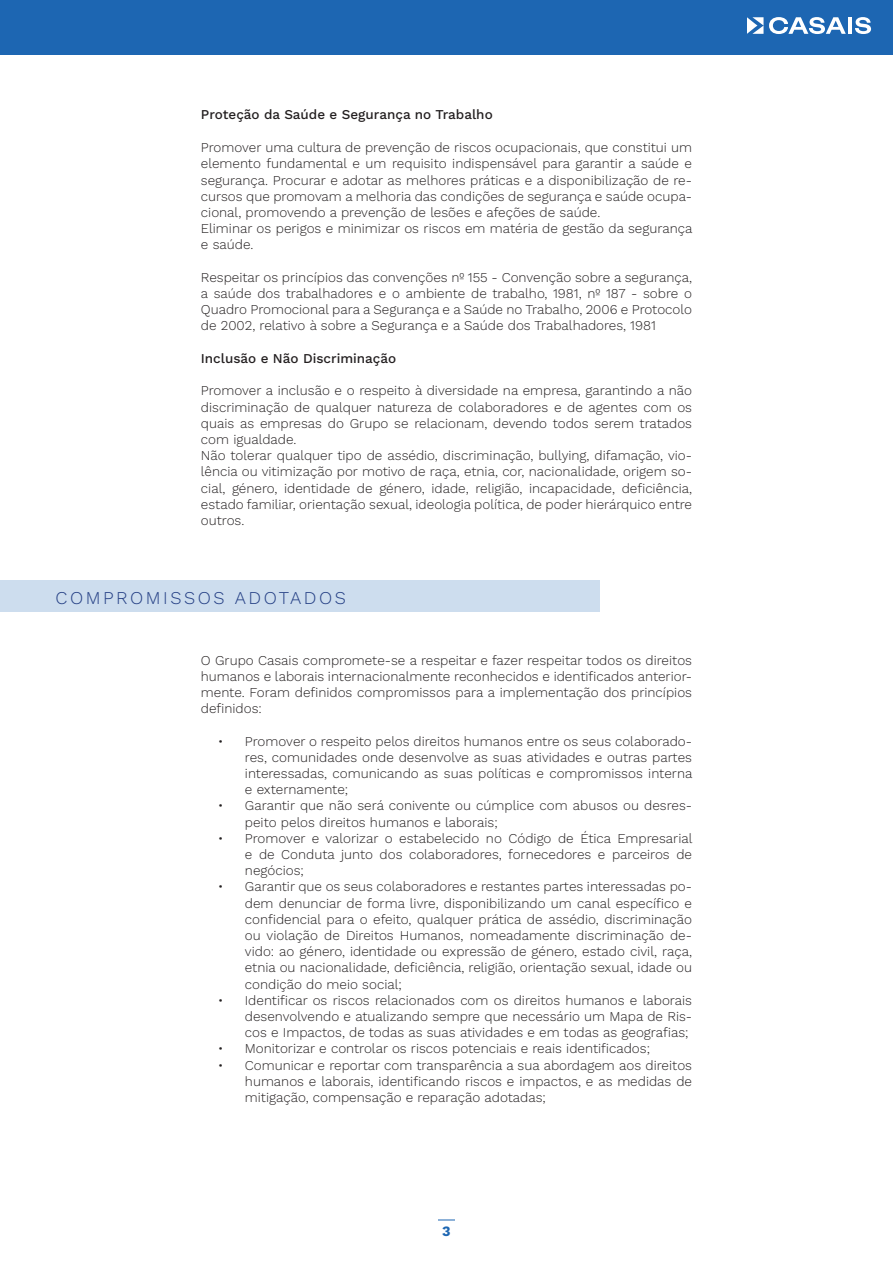
<style>
.page{position:relative;width:893px;height:1263px;background:#fff}
.page>*{position:absolute;margin:0;border:0;box-sizing:border-box;transform-origin:0 0}
.t1{font:300 18px "Work Sans";letter-spacing:.14em;color:#254085}
.t2{font:700 14.25px "Work Sans";color:#1d66b2}
.t3{font:300 13.5px/16.2px "Work Sans";color:#231f20;text-align:justify}
.t4{font:500 13.5px "Work Sans";color:#231f20}
</style>
<div class="page">
<div style="left:0;top:580px;width:600px;height:31px;background:#cdddee"></div>
<svg style="left:438px;top:1219px;width:17px;height:1px"></svg>
<div style="left:0;top:0;width:893px;height:54px;background:#1d66b2"></div>
<svg style="left:747px;top:17px;width:16px;height:17px"></svg>
<hr style="left:848px;top:17px;width:4px;height:17px;background:#fff">
<svg style="left:855px;top:17px;width:16px;height:17px"></svg>
<svg style="left:769px;top:17px;width:77px;height:17px"></svg>
<p class="t4" style="left:201px;top:104px;width:293px">Proteção da Saúde e Segurança no Trabalho</p>
<p class="t3" style="left:201px;top:139px;width:493px">Promover uma cultura de prevenção de riscos ocupacionais, que constitui um elemento fundamental e um requisito indispensável para garantir a saúde e segurança. Procurar e adotar as melhores práticas e a disponibilização de re&shy;cursos que promovam a melhoria das condições de segurança e saúde ocupa&shy;cional, promovendo a prevenção de lesões e afeções de saúde.</p>
<p class="t3" style="left:201px;top:220px;width:493px">Eliminar os perigos e minimizar os riscos em matéria de gestão da segurança e saúde.</p>
<p class="t3" style="left:201px;top:269px;width:493px">Respeitar os princípios das convenções nº 155 - Convenção sobre a segurança, a saúde dos trabalhadores e o ambiente de trabalho, 1981, nº 187 - sobre o Quadro Promocional para a Segurança e a Saúde no Trabalho, 2006 e Protocolo de 2002, relativo à sobre a Segurança e a Saúde dos Trabalhadores, 1981</p>
<p class="t4" style="left:201px;top:348px;width:197px">Inclusão e Não Discriminação</p>
<p class="t3" style="left:201px;top:382px;width:493px">Promover a inclusão e o respeito à diversidade na empresa, garantindo a não discriminação de qualquer natureza de colaboradores e de agentes com os quais as empresas do Grupo se relacionam, devendo todos serem tratados com igualdade.</p>
<p class="t3" style="left:201px;top:447px;width:493px">Não tolerar qualquer tipo de assédio, discriminação, bullying, difamação, vio&shy;lência ou vitimização por motivo de raça, etnia, cor, nacionalidade, origem so&shy;cial, género, identidade de género, idade, religião, incapacidade, deficiência, estado familiar, orientação sexual, ideologia política, de poder hierárquico entre outros.</p>
<p class="t1" style="left:56px;top:584px;width:292px">COMPROMISSOS ADOTADOS</p>
<p class="t3" style="left:201px;top:651px;width:493px">O Grupo Casais compromete-se a respeitar e fazer respeitar todos os direitos humanos e laborais internacionalmente reconhecidos e identificados anterior&shy;mente. Foram definidos compromissos para a implementação dos princípios definidos:</p>
<p class="t3" style="left:245px;top:732px;width:449px;text-indent:-27px">• Promover o respeito pelos direitos humanos entre os seus colaborado&shy;res, comunidades onde desenvolve as suas atividades e outras partes interessadas, comunicando as suas políticas e compromissos interna e externamente;</p>
<p class="t3" style="left:245px;top:797px;width:449px;text-indent:-27px">• Garantir que não será conivente ou cúmplice com abusos ou desres&shy;peito pelos direitos humanos e laborais;</p>
<p class="t3" style="left:245px;top:830px;width:449px;text-indent:-27px">• Promover e valorizar o estabelecido no Código de Ética Empresarial e de Conduta junto dos colaboradores, fornecedores e parceiros de negócios;</p>
<p class="t3" style="left:245px;top:878px;width:449px;text-indent:-27px">• Garantir que os seus colaboradores e restantes partes interessadas po&shy;dem denunciar de forma livre, disponibilizando um canal específico e confidencial para o efeito, qualquer prática de assédio, discriminação ou violação de Direitos Humanos, nomeadamente discriminação de&shy;vido: ao género, identidade ou expressão de género, estado civil, raça, etnia ou nacionalidade, deficiência, religião, orientação sexual, idade ou condição do meio social;</p>
<p class="t3" style="left:245px;top:992px;width:449px;text-indent:-27px">• Identificar os riscos relacionados com os direitos humanos e laborais desenvolvendo e atualizando sempre que necessário um Mapa de Ris&shy;cos e Impactos, de todas as suas atividades e em todas as geografias;</p>
<p class="t3" style="left:218px;top:1040px;width:434px">• Monitorizar e controlar os riscos potenciais e reais identificados;</p>
<p class="t3" style="left:245px;top:1056px;width:449px;text-indent:-27px">• Comunicar e reportar com transparência a sua abordagem aos direitos humanos e laborais, identificando riscos e impactos, e as medidas de mitigação, compensação e reparação adotadas;</p>
<p class="t2" style="left:442px;top:1220px;width:10px">3</p>
</div>
